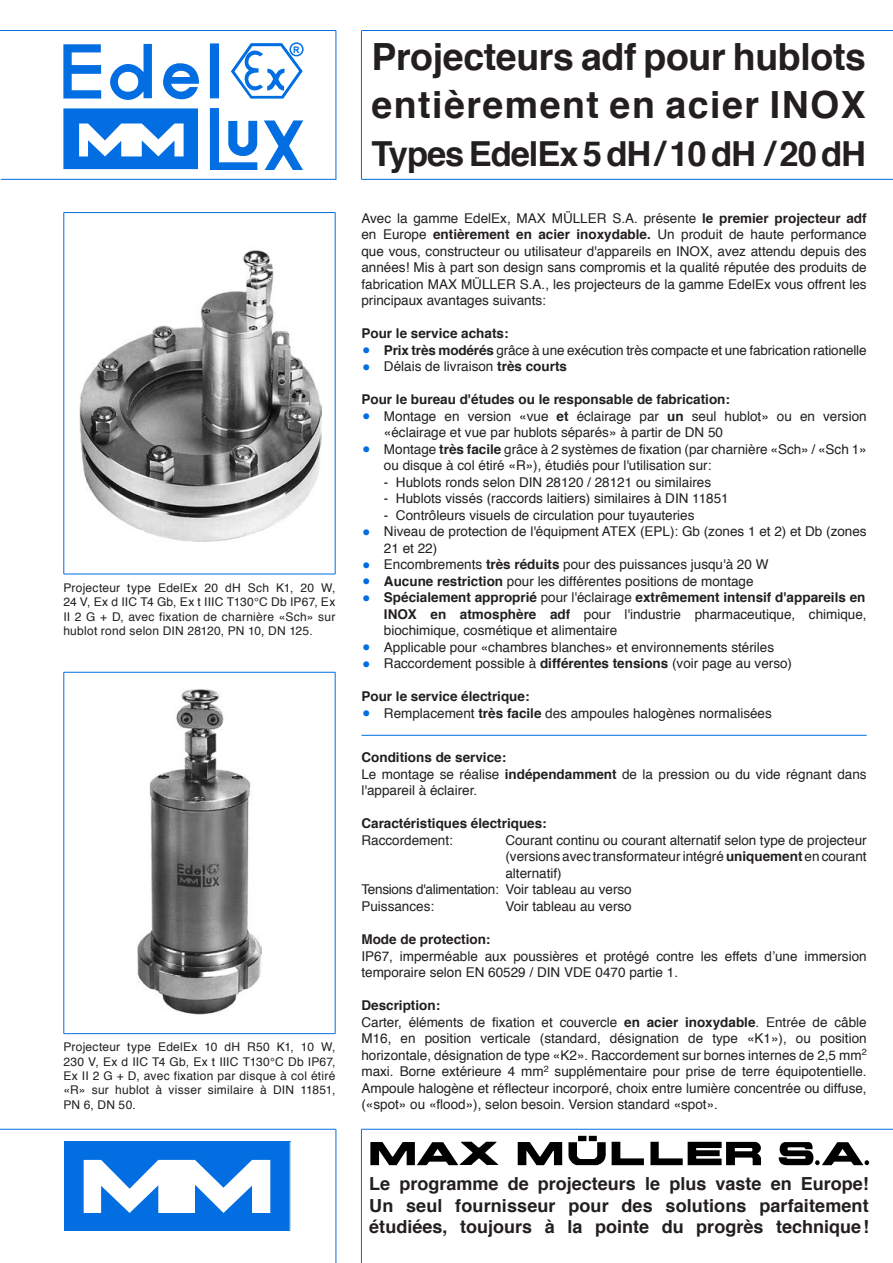
<style>
.page{position:relative;width:893px;height:1263px;background:#fff}
.page>*{position:absolute;margin:0;border:0;box-sizing:border-box;transform-origin:0 0}
.t1{font:700 37.5px/48px "Helvetica";letter-spacing:-.01em;color:#231f20}
.t2{font:700 34.5px "Helvetica";letter-spacing:-.03em;color:#231f20}
.t3{font:700 18px/21.6px "Helvetica";color:#231f20;text-align:justify}
.t4{font:13.5px/16.5px "Helvetica";color:#231f20}
.t5{font:700 13.5px "Helvetica";color:#231f20}
.t6{font:13.5px "Helvetica";letter-spacing:-.02em;color:#231f20}
.t7{font:12px/14.4px "Helvetica";letter-spacing:.02em;color:#231f20;text-align:justify}
.t8{font:700 9px "Arial";color:#036ee1}
.s1{font-weight:700}
.s2{font-size:27px;color:#036ee1}
</style>
<div class="page">
<hr style="left:361px;top:30px;width:532px;height:1px;background:#036ee1">
<hr style="left:361px;top:179px;width:532px;height:1px;background:#036ee1">
<hr style="left:361px;top:31px;width:1px;height:148px;background:#036ee1">
<hr style="left:335px;top:213px;width:1px;height:361px;background:#036ee1">
<hr style="left:63px;top:213px;width:1px;height:361px;background:#036ee1">
<hr style="left:64px;top:574px;width:271px;height:1px;background:#036ee1">
<hr style="left:64px;top:212px;width:271px;height:1px;background:#036ee1">
<hr style="left:335px;top:672px;width:1px;height:362px;background:#036ee1">
<hr style="left:63px;top:672px;width:1px;height:362px;background:#036ee1">
<hr style="left:64px;top:1033px;width:271px;height:1px;background:#036ee1">
<hr style="left:64px;top:672px;width:271px;height:1px;background:#036ee1">
<img style="left:79px;top:250px;width:242px;height:292px">
<img style="left:137px;top:689px;width:125px;height:326px">
<hr style="left:361px;top:735px;width:506px;height:1px;background:#036ee1">
<hr style="left:361px;top:1129px;width:532px;height:1px;background:#036ee1">
<hr style="left:0;top:1129px;width:336px;height:1px;background:#036ee1">
<hr style="left:336px;top:1129px;width:1px;height:134px;background:#036ee1">
<hr style="left:361px;top:1129px;width:1px;height:134px;background:#036ee1">
<svg style="left:568px;top:1142px;width:38px;height:23px"></svg>
<div style="left:589px;top:1136px;width:8px;height:5px;background:#000"></div>
<div style="left:578px;top:1136px;width:8px;height:5px;background:#000"></div>
<svg style="left:518px;top:1142px;width:44px;height:23px"></svg>
<svg style="left:650px;top:1142px;width:111px;height:23px"></svg>
<svg style="left:612px;top:1142px;width:32px;height:23px"></svg>
<svg style="left:370px;top:1142px;width:128px;height:23px"></svg>
<svg style="left:778px;top:1142px;width:91px;height:23px"></svg>
<div style="left:64px;top:1142px;width:226px;height:89px;background:#036ee1"></div>
<svg style="left:84px;top:1160px;width:186px;height:53px"></svg>
<hr style="left:0;top:30px;width:336px;height:1px;background:#036ee1">
<hr style="left:1px;top:179px;width:335px;height:1px;background:#036ee1">
<hr style="left:336px;top:31px;width:1px;height:148px;background:#036ee1">
<div style="left:289px;top:42px;width:15px;height:14px;border:2px solid #036ee1;border-radius:50%"></div>
<div style="left:63px;top:108px;width:135px;height:61px;background:#036ee1"></div>
<svg style="left:231px;top:42px;width:72px;height:57px"></svg>
<svg style="left:79px;top:123px;width:105px;height:33px"></svg>
<svg style="left:264px;top:120px;width:39px;height:49px"></svg>
<svg style="left:210px;top:108px;width:47px;height:61px"></svg>
<div style="left:210px;top:43px;width:9px;height:55px;background:#036ee1"></div>
<svg style="left:163px;top:63px;width:36px;height:36px"></svg>
<svg style="left:110px;top:44px;width:42px;height:65px"></svg>
<svg style="left:63px;top:44px;width:38px;height:55px"></svg>
<p class="t8" style="left:293px;top:45px;width:8px">R</p>
<p class="t7" style="left:63px;top:581px;width:273px">Projecteur type EdelEx 20 dH Sch K1, 20 W, 24 V, Ex d IIC T4 Gb, Ex t IIIC T130°C Db IP67, Ex II 2 G + D, avec fixation de charnière «Sch» sur hublot rond selon DIN 28120, PN 10, DN 125.</p>
<p class="t7" style="left:63px;top:1040px;width:274px">Projecteur type EdelEx 10 dH R50 K1, 10 W, 230 V, Ex d IIC T4 Gb, Ex t IIIC T130°C Db IP67, Ex II 2 G + D, avec fixation par disque à col étiré «R» sur hublot à visser similaire à DIN 11851, PN 6, DN 50.</p>
<h1 class="t1" style="left:371px;top:34px;width:496px">Projecteurs adf pour hublots entièrement en acier INOX</h1>
<h2 class="t2" style="left:371px;top:126px;width:496px">Types EdelEx 5 dH / 10 dH / 20 dH</h2>
<p class="t4" style="left:361px;top:210px;width:507px;text-align:justify">Avec la gamme EdelEx, MAX MÜLLER S.A. présente <span class="s1">le premier projecteur adf </span>en Europe <span class="s1">entièrement en acier inoxydable.</span> Un produit de haute performance que vous, constructeur ou utilisateur d'appareils en INOX, avez attendu depuis des années! Mis à part son design sans compromis et la qualité réputée des produits de fabrication MAX MÜLLER S.A., les projecteurs de la gamme EdelEx vous offrent les principaux avantages suivants:</p>
<p class="t5" style="left:361px;top:323px;width:149px">Pour le service achats:</p>
<p class="t4" style="left:361px;top:342px;width:507px"><span class="s2">•</span> <span class="s1">Prix très modérés</span> grâce à une exécution très compacte et une fabrication rationelle</p>
<p class="t4" style="left:361px;top:359px;width:207px"><span class="s2">•</span> Délais de livraison <span class="s1">très courts</span></p>
<p class="t5" style="left:361px;top:389px;width:370px">Pour le bureau d'études ou le responsable de fabrication:</p>
<p class="t4" style="left:384px;top:408px;width:484px;text-indent:-22px"><span class="s2">•</span> Montage en version «vue <span class="s1">et</span> éclairage par <span class="s1">un</span> seul hublot» ou en version «éclairage et vue par hublots séparés» à partir de DN 50</p>
<p class="t4" style="left:384px;top:441px;width:484px;text-indent:-22px"><span class="s2">•</span> Montage <span class="s1">très facile</span> grâce à 2 systèmes de fixation (par charnière «Sch» / «Sch 1» ou disque à col étiré «R»), étudiés pour l'utilisation sur:</p>
<p class="t4" style="left:384px;top:474px;width:329px">- Hublots ronds selon DIN 28120 / 28121 ou similaires</p>
<p class="t4" style="left:384px;top:491px;width:346px">- Hublots vissés (raccords laitiers) similaires à DIN 11851</p>
<p class="t4" style="left:384px;top:507px;width:312px">- Contrôleurs visuels de circulation pour tuyauteries</p>
<p class="t4" style="left:384px;top:524px;width:484px;text-indent:-22px"><span class="s2">•</span> Niveau de protection de l'équipment ATEX (EPL): Gb (zones 1 et 2) et Db (zones<br>21 et 22)</p>
<p class="t4" style="left:361px;top:557px;width:408px"><span class="s2">•</span> Encombrements <span class="s1">très réduits</span> pour des puissances jusqu'à 20 W</p>
<p class="t4" style="left:361px;top:573px;width:394px"><span class="s2">•</span> <span class="s1">Aucune restriction</span> pour les différentes positions de montage</p>
<p class="t4" style="left:384px;top:590px;width:484px;text-align:justify;text-indent:-22px"><span class="s2">•</span> <span class="s1">Spécialement approprié</span> pour l'éclairage <span class="s1">extrêmement intensif d'appareils en INOX en atmosphère adf</span> pour l'industrie pharmaceutique, chimique, biochimique, cosmétique et alimentaire</p>
<p class="t4" style="left:361px;top:639px;width:414px"><span class="s2">•</span> Applicable pour «chambres blanches» et environnements stériles</p>
<p class="t4" style="left:361px;top:656px;width:432px"><span class="s2">•</span> Raccordement possible à <span class="s1">différentes tensions</span> (voir page au verso)</p>
<p class="t5" style="left:361px;top:686px;width:170px">Pour le service électrique:</p>
<p class="t4" style="left:361px;top:705px;width:412px"><span class="s2">•</span> Remplacement <span class="s1">très facile</span> des ampoules halogènes normalisées</p>
<p class="t4" style="left:361px;top:750px;width:507px"><span class="s1">Conditions de service:<br></span>Le montage se réalise <span class="s1">indépendamment</span> de la pression ou du vide régnant dans l'appareil à éclairer.</p>
<p class="t5" style="left:361px;top:813px;width:187px">Caractéristiques électriques:</p>
<p class="t4" style="left:361px;top:832px;width:93px">Raccordement:</p>
<p class="t4" style="left:505px;top:832px;width:363px">Courant continu ou courant alternatif selon type de projecteur</p>
<p class="t4" style="left:505px;top:849px;width:363px">(versions avec transformateur intégré <span class="s1">uniquement</span> en courant</p>
<p class="t4" style="left:505px;top:865px;width:58px">alternatif)</p>
<p class="t6" style="left:361px;top:879px;width:272px">Tensions d'alimentation: Voir tableau au verso</p>
<p class="t4" style="left:361px;top:898px;width:74px">Puissances:</p>
<p class="t4" style="left:505px;top:898px;width:128px">Voir tableau au verso</p>
<p class="t5" style="left:361px;top:928px;width:131px">Mode de protection:</p>
<p class="t4" style="left:361px;top:948px;width:507px">IP67, imperméable aux poussières et protégé contre les effets d’une immersion temporaire selon EN 60529 / DIN VDE 0470 partie 1.</p>
<p class="t4" style="left:361px;top:997px;width:507px"><span class="s1">Description:<br></span>Carter, éléments de fixation et couvercle <span class="s1">en acier inoxydable</span>. Entrée de câble M16, en position verticale (standard, désignation de type «K1»), ou position horizontale, désignation de type «K2». Raccordement sur bornes internes de 2,5 mm<sup>2 </sup>maxi. Borne extérieure 4 mm<sup>2</sup> supplémentaire pour prise de terre équipotentielle.<br>Ampoule halogène et réflecteur incorporé, choix entre lumière concentrée ou diffuse, («spot» ou «flood»), selon besoin. Version standard «spot».</p>
<h3 class="t3" style="left:369px;top:1173px;width:501px">Le programme de projecteurs le plus vaste en Europe!<br>Un seul fournisseur pour des solutions parfaitement étudiées, toujours à la pointe du progrès technique !</h3>
</div>
